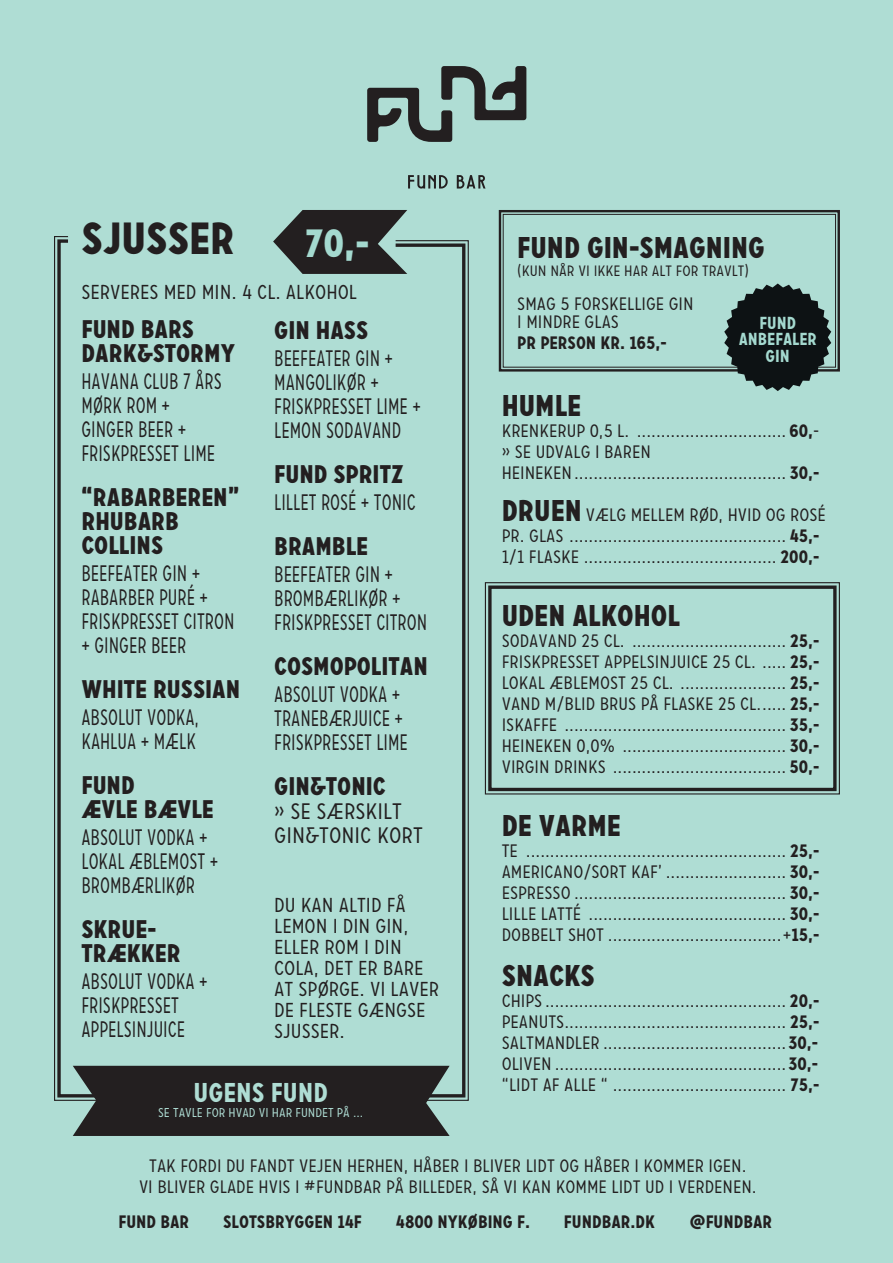
<style>
.page{position:relative;width:893px;height:1263px;background:#fff}
.page>*{position:absolute;margin:0;border:0;box-sizing:border-box;transform-origin:0 0}
.t1{font:900 45px "Carrosserie";color:#231f20}
.t2{font:900 39.6px "Carrosserie";color:#a4d9cf}
.t3{font:900 30px "Carrosserie";color:#231f20}
.t4{font:700 27.15px "Carrosserie";color:#afddd4}
.t5{font:900 25.5px/24px "Carrosserie";color:#231f20}
.t6{font:300 22.35px/24px "Carrosserie";color:#231f20;scale:.8 1}
.t7{font:300 22.35px/24px "Carrosserie";color:#231f20}
.t8{font:300 20.1px/21px "Carrosserie";color:#231f20}
.t9{font:300 18px/21px "Carrosserie";color:#231f20}
.t10{font:700 18px "Carrosserie";color:#231f20}
.t11{font:700 17.4px/16.5px "Carrosserie";color:#a4d9cf;text-align:center}
.t12{font:300 15px "Carrosserie";color:#231f20}
.t13{font:300 12.75px "Carrosserie";color:#afddd4}
.s1{font-weight:700}
.s2{font-weight:900;font-size:30px}
</style>
<div class="page">
<div style="left:1px;top:0;width:892px;height:1263px;background:#afddd4"></div>
<svg style="left:367px;top:66px;width:159px;height:76px"></svg>
<svg style="left:408px;top:175px;width:40px;height:14px"></svg>
<svg style="left:457px;top:175px;width:28px;height:14px"></svg>
<svg style="left:484px;top:582px;width:356px;height:213px"></svg>
<div style="left:488px;top:585px;width:349px;height:206px;border:3px solid #231f20"></div>
<svg style="left:54px;top:236px;width:415px;height:865px"></svg>
<svg style="left:498px;top:210px;width:342px;height:162px"></svg>
<div style="left:503px;top:214px;width:333px;height:154px;border:1px solid #231f20"></div>
<svg style="left:724px;top:283px;width:107px;height:108px"></svg>
<div style="left:73px;top:1066px;width:377px;height:70px;background:#231f20"></div>
<svg style="left:273px;top:210px;width:134px;height:64px"></svg>
<h1 class="t1" style="left:82px;top:199px;width:155px">SJUSSER</h1>
<h2 class="t2" style="left:306px;top:208px;width:65px">70,-</h2>
<p class="t8" style="left:81px;top:278px;width:277px">SERVERES MED MIN. 4 CL. ALKOHOL</p>
<h3 class="t5" style="left:81px;top:314px;width:155px">FUND BARS<br>DARK&amp;STORMY</h3>
<p class="t6" style="left:81px;top:365px;width:177px">HAVANA CLUB 7 ÅRS<br>MØRK ROM +<br>GINGER BEER +<br>FRISKPRESSET LIME</p>
<h3 class="t5" style="left:81px;top:482px;width:159px">“RABARBEREN”<br>RHUBARB<br>COLLINS</h3>
<p class="t6" style="left:81px;top:557px;width:193px">BEEFEATER GIN +<br>RABARBER PURÉ +<br>FRISKPRESSET CITRON + GINGER BEER</p>
<h3 class="t5" style="left:81px;top:674px;width:160px">WHITE RUSSIAN</h3>
<p class="t6" style="left:81px;top:701px;width:149px">ABSOLUT VODKA,<br>KAHLUA + MÆLK</p>
<h3 class="t5" style="left:81px;top:770px;width:134px">FUND<br>ÆVLE BÆVLE</h3>
<p class="t6" style="left:81px;top:821px;width:173px">ABSOLUT VODKA +<br>LOKAL ÆBLEMOST +<br>BROMBÆRLIKØR</p>
<h3 class="t5" style="left:81px;top:914px;width:101px">SKRUE-<br>TRÆKKER</h3>
<p class="t6" style="left:81px;top:965px;width:159px">ABSOLUT VODKA +<br>FRISKPRESSET<br>APPELSINJUICE</p>
<h3 class="t5" style="left:274px;top:315px;width:95px">GIN HASS</h3>
<p class="t6" style="left:274px;top:342px;width:185px">BEEFEATER GIN +<br>MANGOLIKØR +<br>FRISKPRESSET LIME +<br>LEMON SODAVAND</p>
<h3 class="t5" style="left:274px;top:459px;width:131px">FUND SPRITZ</h3>
<p class="t6" style="left:274px;top:486px;width:178px">LILLET ROSÉ + TONIC</p>
<h3 class="t5" style="left:274px;top:531px;width:96px">BRAMBLE</h3>
<p class="t6" style="left:274px;top:558px;width:193px">BEEFEATER GIN +<br>BROMBÆRLIKØR +<br>FRISKPRESSET CITRON</p>
<h3 class="t5" style="left:274px;top:651px;width:155px">COSMOPOLITAN</h3>
<p class="t6" style="left:274px;top:678px;width:169px">ABSOLUT VODKA +<br>TRANEBÆRJUICE +<br>FRISKPRESSET LIME</p>
<h3 class="t5" style="left:274px;top:771px;width:113px">GIN&amp;TONIC</h3>
<p class="t7" style="left:274px;top:796px;width:150px">» SE SÆRSKILT<br>GIN&amp;TONIC KORT</p>
<p class="t8" style="left:274px;top:892px;width:166px">DU KAN ALTID FÅ<br>LEMON I DIN GIN,<br>ELLER ROM I DIN<br>COLA, DET ER BARE<br>AT SPØRGE. VI LAVER<br>DE FLESTE GÆNGSE<br>SJUSSER.</p>
<h3 class="t4" style="left:194px;top:1068px;width:136px">UGENS FUND</h3>
<p class="t13" style="left:158px;top:1102px;width:207px">SE TAVLE FOR HVAD VI HAR FUNDET PÅ ...</p>
<h3 class="t3" style="left:517px;top:220px;width:249px">FUND GIN-SMAGNING</h3>
<p class="t12" style="left:517px;top:257px;width:233px">(KUN NÅR VI IKKE HAR ALT FOR TRAVLT)</p>
<p class="t9" style="left:517px;top:292px;width:178px;line-height:18px">SMAG 5 FORSKELLIGE GIN<br>I MINDRE GLAS</p>
<p class="t10" style="left:517px;top:327px;width:151px">PR PERSON KR. 165,-</p>
<p class="t11" style="left:739px;top:312px;width:80px">FUND<br>ANBEFALER<br>GIN</p>
<h3 class="t3" style="left:502px;top:379px;width:81px">HUMLE</h3>
<p class="t9" style="left:502px;top:417px;width:319px">KRENKERUP 0,5 L. ............................... <span class="s1">60,</span>- » SE UDVALG I BAREN<br>HEINEKEN............................................ <span class="s1">30,-</span></p>
<p class="t9" style="left:502px;top:501px;width:326px"><span class="s2">DRUEN</span> VÆLG MELLEM RØD, HVID OG ROSÉ<br>PR. GLAS ............................................. <span class="s1">45,-<br></span>1/1 FLASKE ........................................ <span class="s1">200,-</span></p>
<h3 class="t3" style="left:502px;top:589px;width:180px">UDEN ALKOHOL</h3>
<p class="t9" style="left:502px;top:627px;width:319px;text-align:justify">SODAVAND 25 CL. ................................ <span class="s1">25,- </span>FRISKPRESSET APPELSINJUICE 25 CL. ..... <span class="s1">25,- </span>LOKAL ÆBLEMOST 25 CL. ...................... <span class="s1">25,- </span>VAND M/BLID BRUS PÅ FLASKE 25 CL...... <span class="s1">25,- </span>ISKAFFE .............................................. <span class="s1">35,- </span>HEINEKEN 0,0% .................................. <span class="s1">30,- </span>VIRGIN DRINKS .................................... <span class="s1">50,-</span></p>
<h3 class="t3" style="left:502px;top:799px;width:121px">DE VARME</h3>
<p class="t9" style="left:502px;top:837px;width:319px;text-align:justify">TE ...................................................... <span class="s1">25,- </span>AMERICANO/SORT KAF’ ......................... <span class="s1">30,- </span>ESPRESSO ............................................ <span class="s1">30,- </span>LILLE LATTÉ ......................................... <span class="s1">30,- </span>DOBBELT SHOT ....................................+<span class="s1">15,-</span></p>
<h3 class="t3" style="left:502px;top:949px;width:95px">SNACKS</h3>
<p class="t9" style="left:502px;top:987px;width:319px;text-align:justify">CHIPS .................................................. <span class="s1">20,- </span>PEANUTS.............................................. <span class="s1">25,- </span>SALTMANDLER ......................................<span class="s1">30,- </span>OLIVEN ................................................<span class="s1">30,- </span>“LIDT AF ALLE “ .................................... <span class="s1">75,-</span></p>
<p class="t9" style="left:139px;top:1153px;width:619px;text-align:center">TAK FORDI DU FANDT VEJEN HERHEN, HÅBER I BLIVER LIDT OG HÅBER I KOMMER IGEN.<br>VI BLIVER GLADE HVIS I #FUNDBAR PÅ BILLEDER, SÅ VI KAN KOMME LIDT UD I VERDENEN.</p>
<p class="t10" style="left:118px;top:1205px;width:72px">FUND BAR</p>
<p class="t10" style="left:223px;top:1205px;width:140px">SLOTSBRYGGEN 14F</p>
<p class="t10" style="left:396px;top:1205px;width:136px">4800 NYKØBING F.</p>
<p class="t10" style="left:564px;top:1205px;width:93px">FUNDBAR.DK</p>
<p class="t10" style="left:689px;top:1205px;width:85px">@FUNDBAR</p>
</div>
